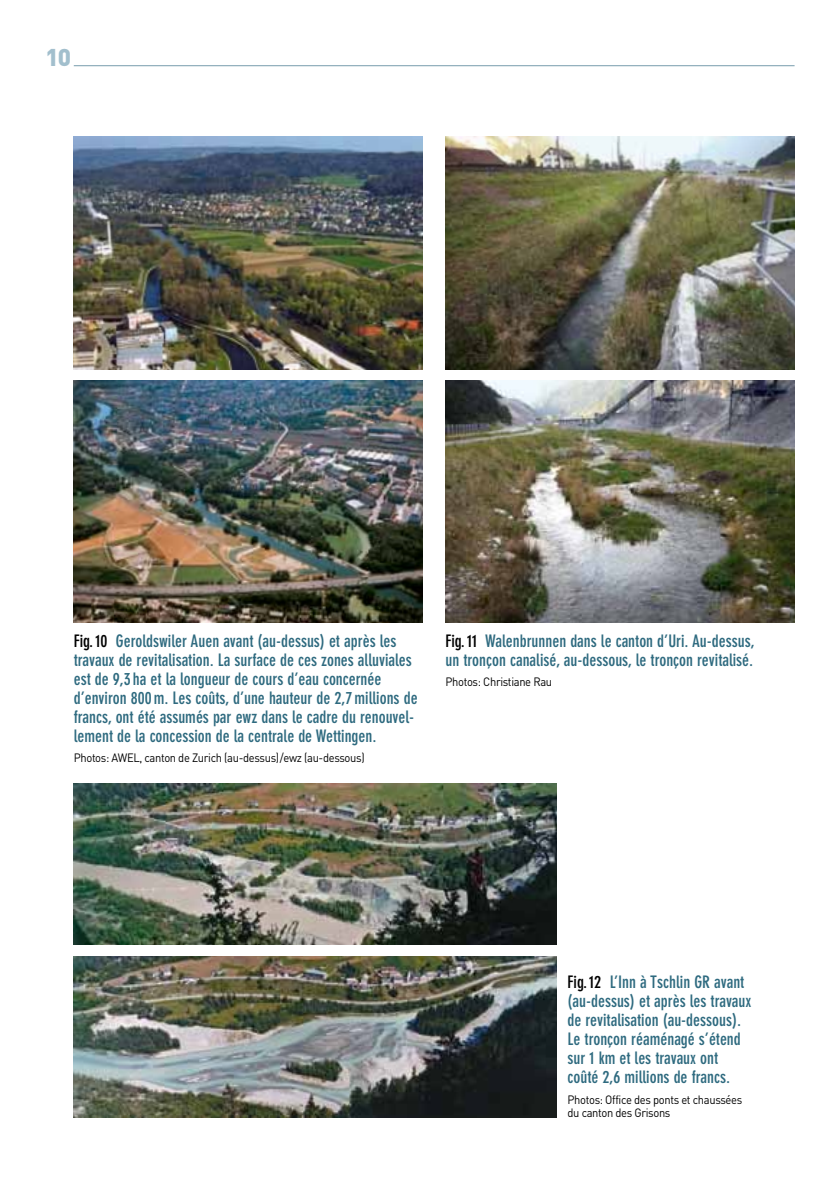
<style>
.page{position:relative;width:840px;height:1191px;background:#fff}
.page>*{position:absolute;margin:0;border:0;box-sizing:border-box;transform-origin:0 0}
.t1{font:900 24px "DIN";color:#a2bfcd}
.t2{font:700 condensed 17px/19px "DIN Neuzeit Grotesk";color:#2e6a7f}
.t3{font:12px/13.6px "DIN";letter-spacing:-.03em;color:#000;scale:.93 1}
.s1{color:#000}
</style>
<div class="page">
<hr style="left:74px;top:65px;width:720px;height:1px;background:#779cad">
<img style="left:74px;top:136px;width:348px;height:234px">
<img style="left:445px;top:136px;width:349px;height:234px">
<img style="left:74px;top:381px;width:348px;height:241px">
<img style="left:445px;top:381px;width:349px;height:241px">
<img style="left:74px;top:783px;width:482px;height:161px">
<img style="left:74px;top:956px;width:482px;height:161px">
<h1 class="t1" style="left:45px;top:42px;width:27px">10</h1>
<p class="t2" style="left:74px;top:631px;width:345px"><span class="s1">Fig.10</span> Geroldswiler Auen avant (au-dessus) et après les travaux de revitalisation. La surface de ces zones alluviales est de 9,3 ha et la longueur de cours d’eau concernée d’environ 800m. Les coûts, d’une hauteur de 2,7millions de francs, ont été assumés par ewz dans le cadre du renouvel&shy;lement de la concession de la centrale de Wettingen.</p>
<p class="t3" style="left:74px;top:750px;width:314px">Photos: AWEL, canton de Zurich (au-dessus)/ewz (au-dessous)</p>
<p class="t2" style="left:445px;top:631px;width:310px"><span class="s1">Fig.11</span> Walenbrunnen dans le canton d’Uri. Au-dessus, un tronçon canalisé, au-dessous, le tronçon revitalisé.</p>
<p class="t3" style="left:445px;top:674px;width:116px">Photos: Christiane Rau</p>
<p class="t2" style="left:567px;top:972px;width:185px"><span class="s1">Fig.12</span> L’Inn à Tschlin GR avant (au-dessus) et après les travaux de revitalisation (au-dessous).<br>Le tronçon réaménagé s’étend sur 1 km et les travaux ont coûté 2,6 millions de francs.</p>
<p class="t3" style="left:567px;top:1092px;width:189px">Photos: Office des ponts et chaussées du canton des Grisons</p>
</div>
